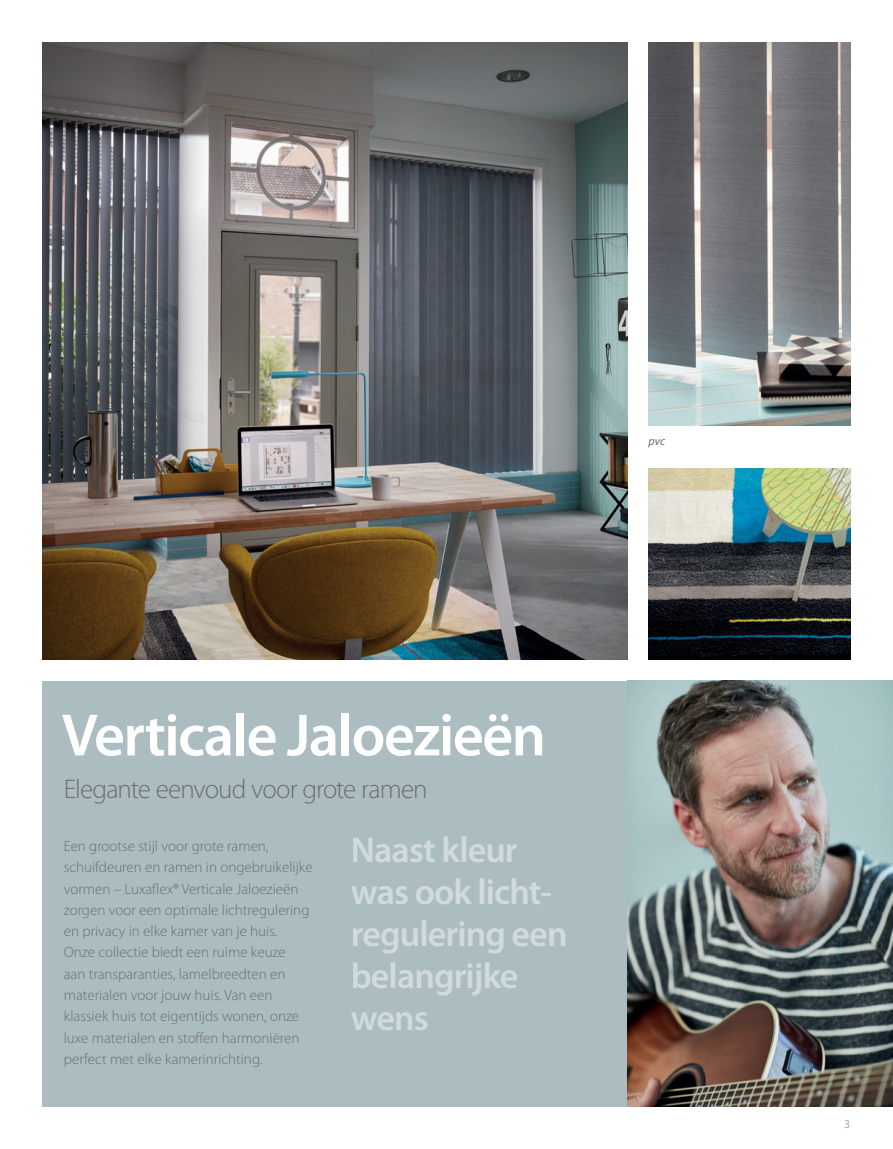
<style>
.page{position:relative;width:893px;height:1149px;background:#fff}
.page>*{position:absolute;margin:0;border:0;box-sizing:border-box;transform-origin:0 0}
.t1{font:600 60px "Myriad Pro";letter-spacing:-.025em;color:#fff}
.t2{font:600 36px/42px "Myriad Pro";letter-spacing:-.025em;color:#d1dbdf}
.t3{font:300 27px "Myriad Pro";letter-spacing:-.035em;color:#6c6d70}
.t4{font:300 15px/21.3px "Myriad Pro";color:#6c6d70}
.t5{font:italic 12px "Myriad Pro";color:#6c6d70}
.t6{font:12px "Myriad Pro";color:#b1aca4}
</style>
<div class="page">
<img style="left:627px;top:680px;width:266px;height:426px">
<div style="left:43px;top:680px;width:584px;height:426px;background:#acbdc2"></div>
<img style="left:43px;top:43px;width:584px;height:616px">
<img style="left:648px;top:43px;width:202px;height:382px">
<img style="left:648px;top:468px;width:202px;height:191px">
<p class="t5" style="left:648px;top:433px;width:18px">pvc</p>
<h1 class="t1" style="left:62px;top:696px;width:486px">Verticale Jaloezieën</h1>
<h3 class="t3" style="left:64px;top:772px;width:365px">Elegante eenvoud voor grote ramen</h3>
<p class="t4" style="left:64px;top:835px;width:250px">Een grootse stijl voor grote ramen, schuifdeuren en ramen in ongebruikelijke vormen – Luxaflex® Verticale Jaloezieën zorgen voor een optimale lichtregulering en privacy in elke kamer van je huis.<br>Onze collectie biedt een ruime keuze<br>aan transparanties, lamelbreedten en materialen voor jouw huis. Van een klassiek huis tot eigentijds wonen, onze luxe materialen en stoffen harmoniëren perfect met elke kamerinrichting.</p>
<h2 class="t2" style="left:351px;top:827px;width:218px">Naast kleur was ook licht&shy;regulering een belangrijke wens</h2>
<p class="t6" style="left:844px;top:1115px;width:8px">3</p>
</div>
